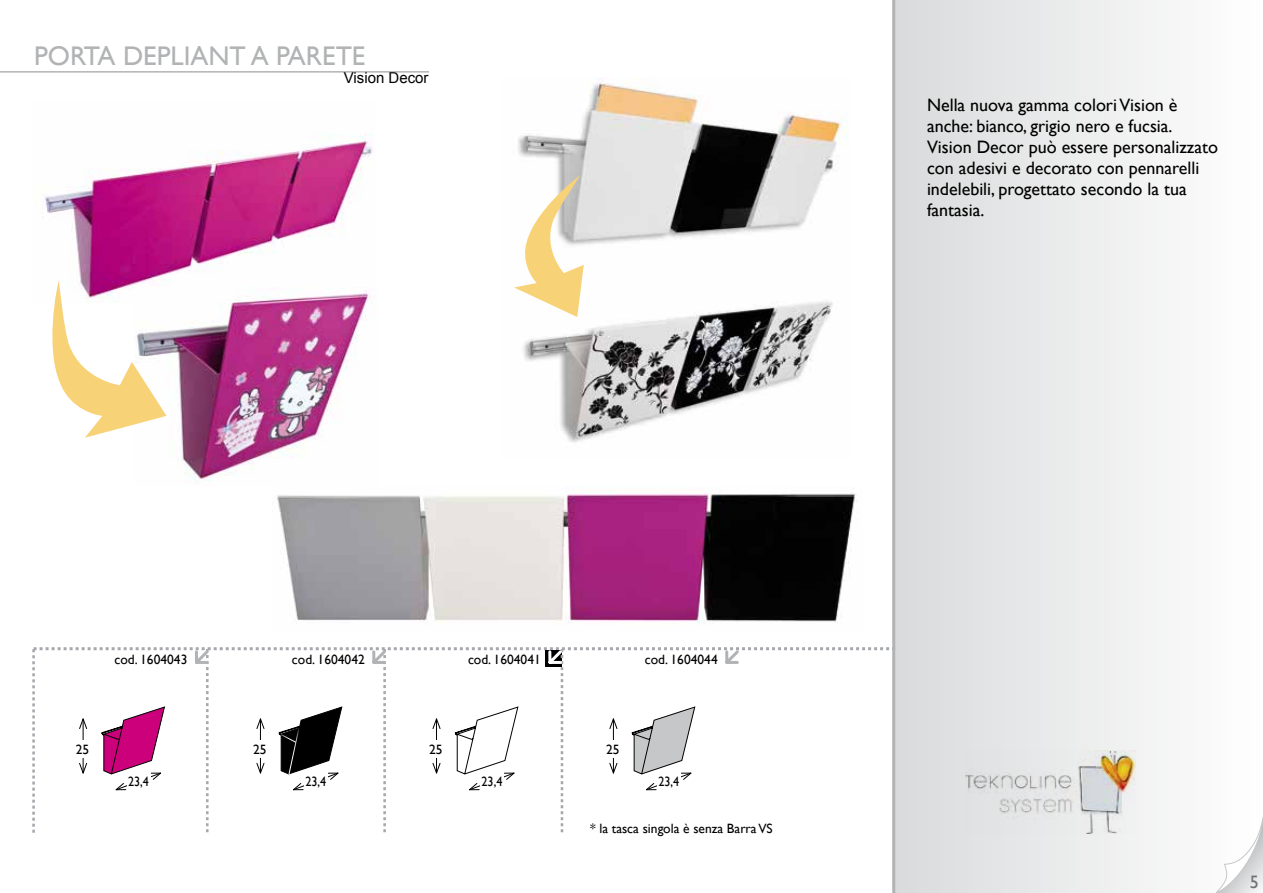
<style>
.page{position:relative;width:1263px;height:893px;background:#fff}
.page>*{position:absolute;margin:0;border:0;box-sizing:border-box;transform-origin:0 0}
.t1{font:27px "Gill Sans";color:#b1b3b4}
.t2{font:18px/21px "Gill Sans";color:#000}
.t3{font:18px "Gill Sans";color:#707172}
.t4{font:15px "Arial";color:#000}
.t5{font:13.5px "Gill Sans";color:#000}
.t6{font:13.5px "Gill Sans";color:#000;scale:.9 1}
</style>
<div class="page">
<div style="left:894px;top:0;width:369px;height:893px;background:linear-gradient(to right,#d9dadb,#fff)"></div>
<svg style="left:1216px;top:805px;width:47px;height:88px"></svg>
<img style="left:965px;top:751px;width:170px;height:82px">
<hr style="left:0;top:71px;width:429px;height:2px;background:#b1b3b4">
<img style="left:518px;top:79px;width:329px;height:364px">
<svg style="left:514px;top:175px;width:70px;height:142px"></svg>
<img style="left:277px;top:490px;width:579px;height:134px">
<img style="left:44px;top:134px;width:329px;height:148px">
<img style="left:166px;top:290px;width:207px;height:194px">
<svg style="left:44px;top:281px;width:122px;height:157px"></svg>
<svg style="left:32px;top:647px;width:858px;height:186px"></svg>
<hr style="left:892px;top:0;width:3px;height:893px;background:#b1b3b4">
<h1 class="t1" style="left:34px;top:41px;width:333px">porta depliant a parete</h1>
<p class="t4" style="left:344px;top:68px;width:86px">Vision Decor</p>
<p class="t2" style="left:927px;top:95px;width:292px">Nella nuova gamma colori Vision è anche: bianco, grigio nero e fucsia.<br>Vision Decor può essere personalizzato con adesivi e decorato con pennarelli indelebili, progettato secondo la tua fantasia.</p>
<p class="t5" style="left:115px;top:651px;width:74px">cod. 1604043</p>
<p class="t5" style="left:292px;top:651px;width:74px">cod. 1604042</p>
<p class="t5" style="left:468px;top:651px;width:74px">cod. 1604041</p>
<p class="t5" style="left:645px;top:651px;width:74px">cod. 1604044</p>
<p class="t5" style="left:76px;top:741px;width:15px">25</p>
<p class="t6" style="left:128px;top:774px;width:25px">23,4</p>
<p class="t5" style="left:253px;top:741px;width:15px">25</p>
<p class="t6" style="left:305px;top:774px;width:25px">23,4</p>
<p class="t5" style="left:429px;top:741px;width:15px">25</p>
<p class="t6" style="left:481px;top:774px;width:25px">23,4</p>
<p class="t5" style="left:606px;top:741px;width:15px">25</p>
<p class="t6" style="left:658px;top:774px;width:25px">23,4</p>
<p class="t5" style="left:590px;top:821px;width:183px">* la tasca singola è senza Barra VS</p>
<p class="t3" style="left:1250px;top:872px;width:10px">5</p>
</div>
